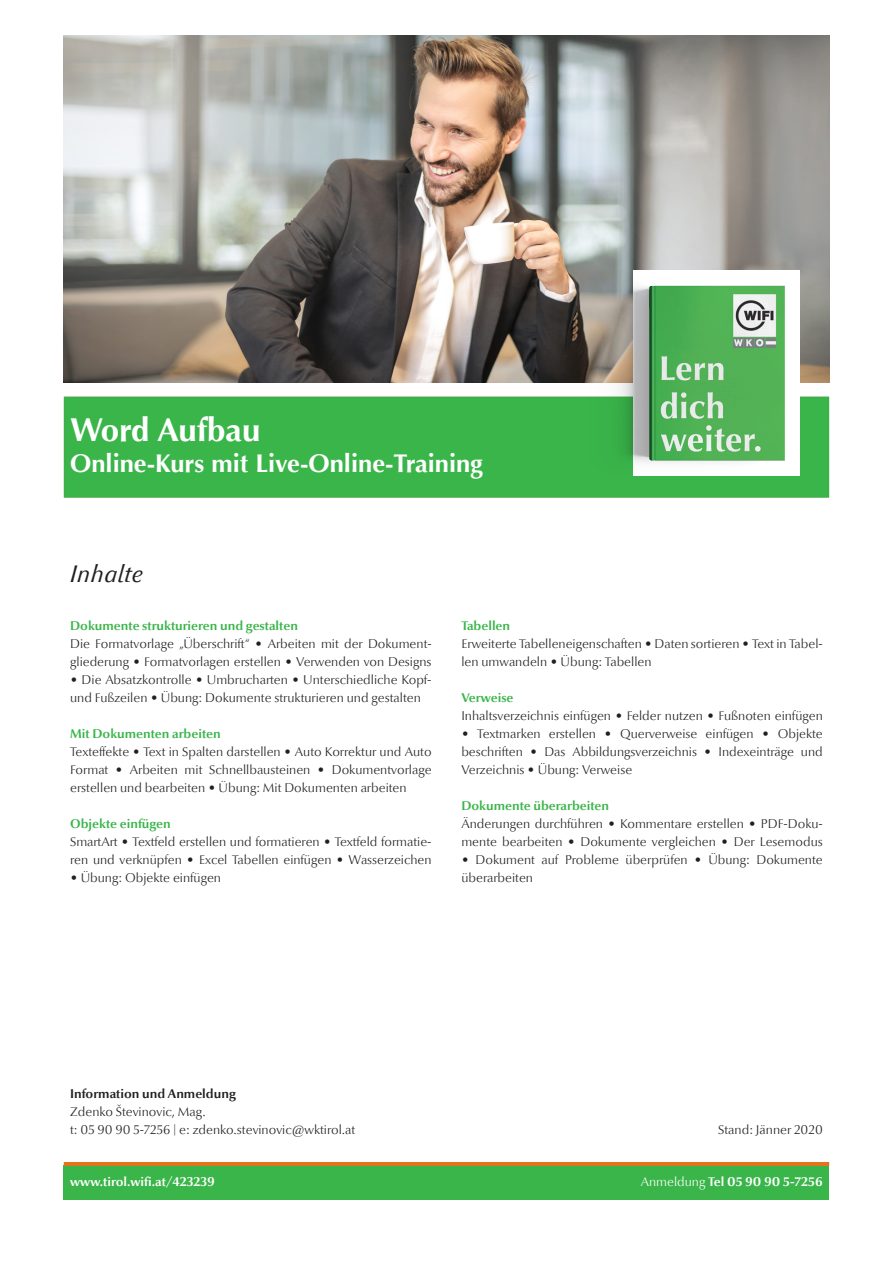
<style>
.page{position:relative;width:893px;height:1263px;background:#fff}
.page>*{position:absolute;margin:0;border:0;box-sizing:border-box;transform-origin:0 0}
.Titel_Überschrift{font:700 33px "Optima";color:#fff}
.Untertitel_Überschri{font:700 25.5px "Optima";color:#fff}
.Überschrift_Inhalte{font:italic 24px "Optima Nova LT";letter-spacing:.02em;color:#231f20}
.Liste_Fließtext_ohne{font:300 12.75px/18px "Optima Nova LT";color:#231f20}
.Inhalt_Überschrift{font:700 12.75px "Optima Nova LT";color:#3ab54a}
.Liste_Fließtext_Einz{font:300 12.75px "Optima Nova LT";color:#231f20}
.t1{font:700 12.75px "Optima Nova LT";color:#fff}
.Liste_Fließtext_Einz-2{font:700 12.75px "Optima Nova LT";color:#231f20}
.s1{font-weight:300}
</style>
<div class="page">
<div style="left:64px;top:1165px;width:765px;height:34px;background:#3ab54a"></div>
<hr style="left:64px;top:1162px;width:765px;height:4px;background:#e7721e">
<img style="left:64px;top:35px;width:765px;height:348px">
<div style="left:64px;top:396px;width:765px;height:102px;background:#3ab54a;border:2px solid #40ae49"></div>
<div style="left:633px;top:270px;width:167px;height:206px;background:#fff"></div>
<img style="left:584px;top:270px;width:57px;height:193px">
<img style="left:641px;top:285px;width:144px;height:178px">
<p class="Titel_Überschrift" style="left:70px;top:409px;width:192px">Word Aufbau</p>
<p class="Untertitel_Überschri" style="left:70px;top:447px;width:414px">Online-Kurs mit Live-Online-Training</p>
<p class="Überschrift_Inhalte" style="left:70px;top:560px;width:74px">Inhalte</p>
<p class="Inhalt_Überschrift" style="left:70px;top:618px;width:229px">Dokumente strukturieren und gestalten</p>
<p class="Liste_Fließtext_ohne" style="left:70px;top:635px;width:363px">Die Formatvorlage „Überschrift“ • Arbeiten mit der Dokument&shy;gliederung • Formatvorlagen erstellen • Verwenden von Designs</p>
<p class="Liste_Fließtext_ohne" style="left:70px;top:671px;width:363px">• Die Absatzkontrolle • Umbrucharten • Unterschiedliche Kopf&shy;und Fußzeilen • Übung: Dokumente strukturieren und gestalten</p>
<p class="Inhalt_Überschrift" style="left:70px;top:726px;width:152px">Mit Dokumenten arbeiten</p>
<p class="Liste_Fließtext_ohne" style="left:70px;top:743px;width:363px;text-align:justify">Texteffekte • Text in Spalten darstellen • Auto Korrektur und Auto Format • Arbeiten mit Schnellbausteinen • Dokumentvorlage erstellen und bearbeiten • Übung: Mit Dokumenten arbeiten</p>
<p class="Inhalt_Überschrift" style="left:70px;top:816px;width:102px">Objekte einfügen</p>
<p class="Liste_Fließtext_ohne" style="left:70px;top:833px;width:363px">SmartArt • Textfeld erstellen und formatieren • Textfeld formatie&shy;ren und verknüpfen • Excel Tabellen einfügen • Wasserzeichen</p>
<p class="Liste_Fließtext_ohne" style="left:70px;top:869px;width:152px">• Übung: Objekte einfügen</p>
<p class="Inhalt_Überschrift" style="left:461px;top:618px;width:50px">Tabellen</p>
<p class="Liste_Fließtext_ohne" style="left:461px;top:635px;width:363px">Erweiterte Tabelleneigenschaften • Daten sortieren • Text in Tabel&shy;len umwandeln • Übung: Tabellen</p>
<p class="Inhalt_Überschrift" style="left:461px;top:690px;width:54px">Verweise</p>
<p class="Liste_Fließtext_ohne" style="left:461px;top:707px;width:363px">Inhaltsverzeichnis einfügen • Felder nutzen • Fußnoten einfügen</p>
<p class="Liste_Fließtext_ohne" style="left:461px;top:725px;width:363px;text-align:justify">• Textmarken erstellen • Querverweise einfügen • Objekte beschriften • Das Abbildungsverzeichnis • Indexeinträge und Verzeichnis • Übung: Verweise</p>
<p class="Inhalt_Überschrift" style="left:461px;top:798px;width:149px">Dokumente überarbeiten</p>
<p class="Liste_Fließtext_ohne" style="left:461px;top:815px;width:363px">Änderungen durchführen • Kommentare erstellen • PDF-Doku&shy;mente bearbeiten • Dokumente vergleichen • Der Lesemodus</p>
<p class="Liste_Fließtext_ohne" style="left:461px;top:851px;width:363px">• Dokument auf Probleme überprüfen • Übung: Dokumente überarbeiten</p>
<p class="Liste_Fließtext_Einz-2" style="left:70px;top:1086px;width:167px">Information und Anmeldung</p>
<p class="Liste_Fließtext_Einz" style="left:70px;top:1104px;width:137px">Zdenko Števinovic, Mag.</p>
<p class="Liste_Fließtext_Einz" style="left:70px;top:1122px;width:287px">t: 05 90 90 5-7256 | e: zdenko.stevinovic@wktirol.at</p>
<p class="Liste_Fließtext_Einz" style="left:718px;top:1122px;width:106px">Stand: Jänner 2020</p>
<p class="t1" style="left:70px;top:1174px;width:146px">www.tirol.wifi.at/423239</p>
<p class="t1" style="left:641px;top:1174px;width:184px"><span class="s1">Anmeldung</span> Tel 05 90 90 5-7256</p>
</div>
